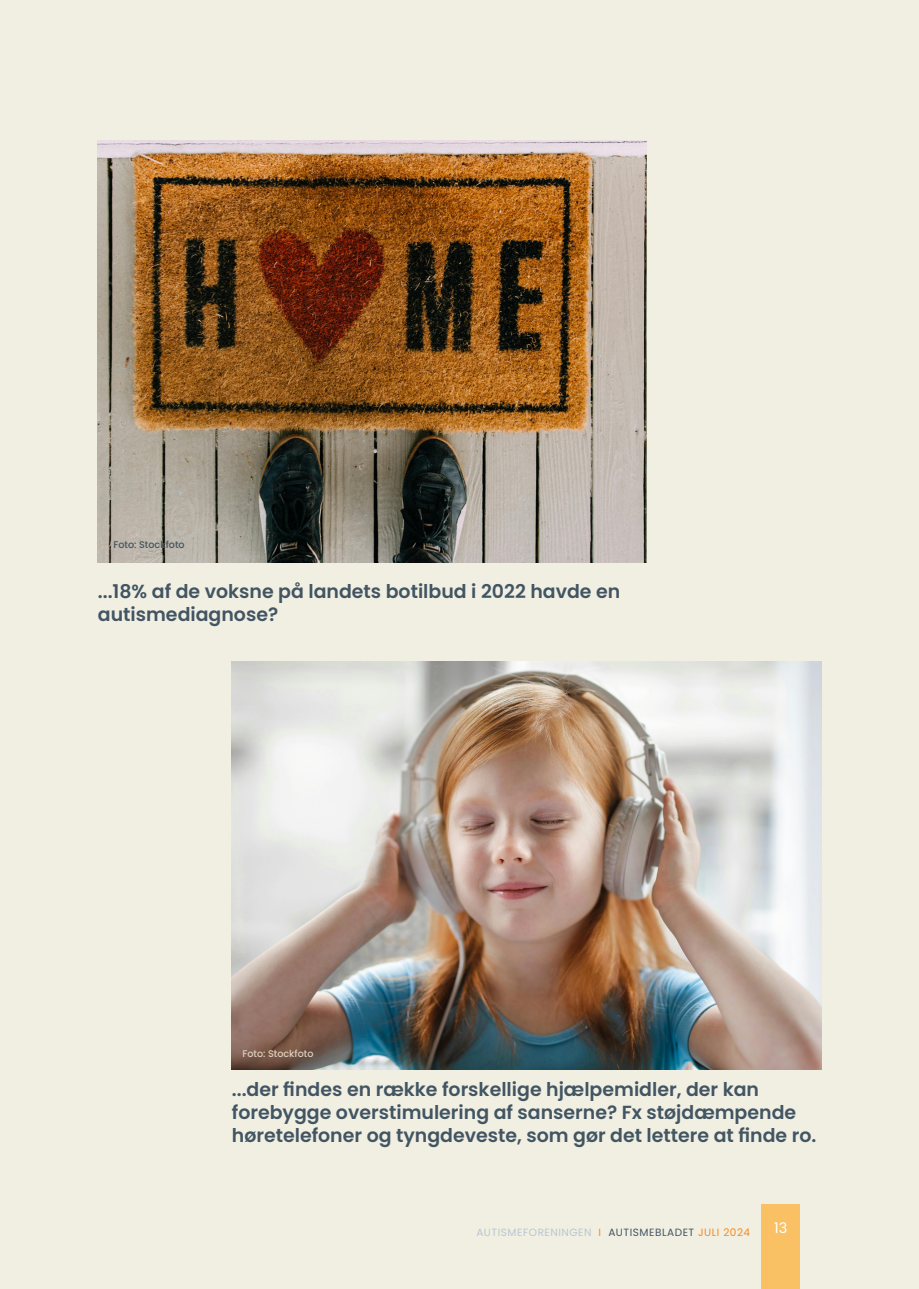
<style>
.page{position:relative;width:919px;height:1289px;background:#fff}
.page>*{position:absolute;margin:0;border:0;box-sizing:border-box;transform-origin:0 0}
.t1{font:600 18.9px/22.6px "Poppins";color:#425563}
.t2{font:14.55px "Poppins";color:#fff}
.t3{font:10.5px "Poppins";letter-spacing:.05em;color:#b7c6d2}
.t4{font:500 9.75px "Poppins";color:#425563}
.t5{font:500 9.75px "Poppins";color:#ddcfc1}
.s1{color:#f68b1f}
.s2{color:#425563}
</style>
<div class="page">
<div style="left:0;top:0;width:918px;height:1288px;background:#f1efe2"></div>
<img style="left:98px;top:140px;width:548px;height:423px">
<img style="left:232px;top:661px;width:589px;height:408px">
<div style="left:761px;top:1203px;width:38px;height:85px;background:#f9c164"></div>
<p class="t4" style="left:114px;top:539px;width:73px">Foto: Stockfoto</p>
<p class="t1" style="left:98px;top:580px;width:524px">...18% af de voksne på landets botilbud i 2022 havde en autismediagnose?</p>
<p class="t5" style="left:242px;top:1048px;width:73px">Foto: Stockfoto</p>
<p class="t1" style="left:232px;top:1078px;width:586px">...der findes en række forskellige hjælpemidler, der kan forebygge overstimulering af sanserne? Fx støjdæmpende høretelefoner og tyngdeveste, som gør det lettere at finde ro.</p>
<p class="t3" style="left:476px;top:1226px;width:275px">AUTISMEFORENINGEN <span class="s1">I</span> <span class="s2">AUTISMEBLADET</span> <span class="s1">JULI 2024</span></p>
<p class="t2" style="left:774px;top:1219px;width:15px">13</p>
</div>
